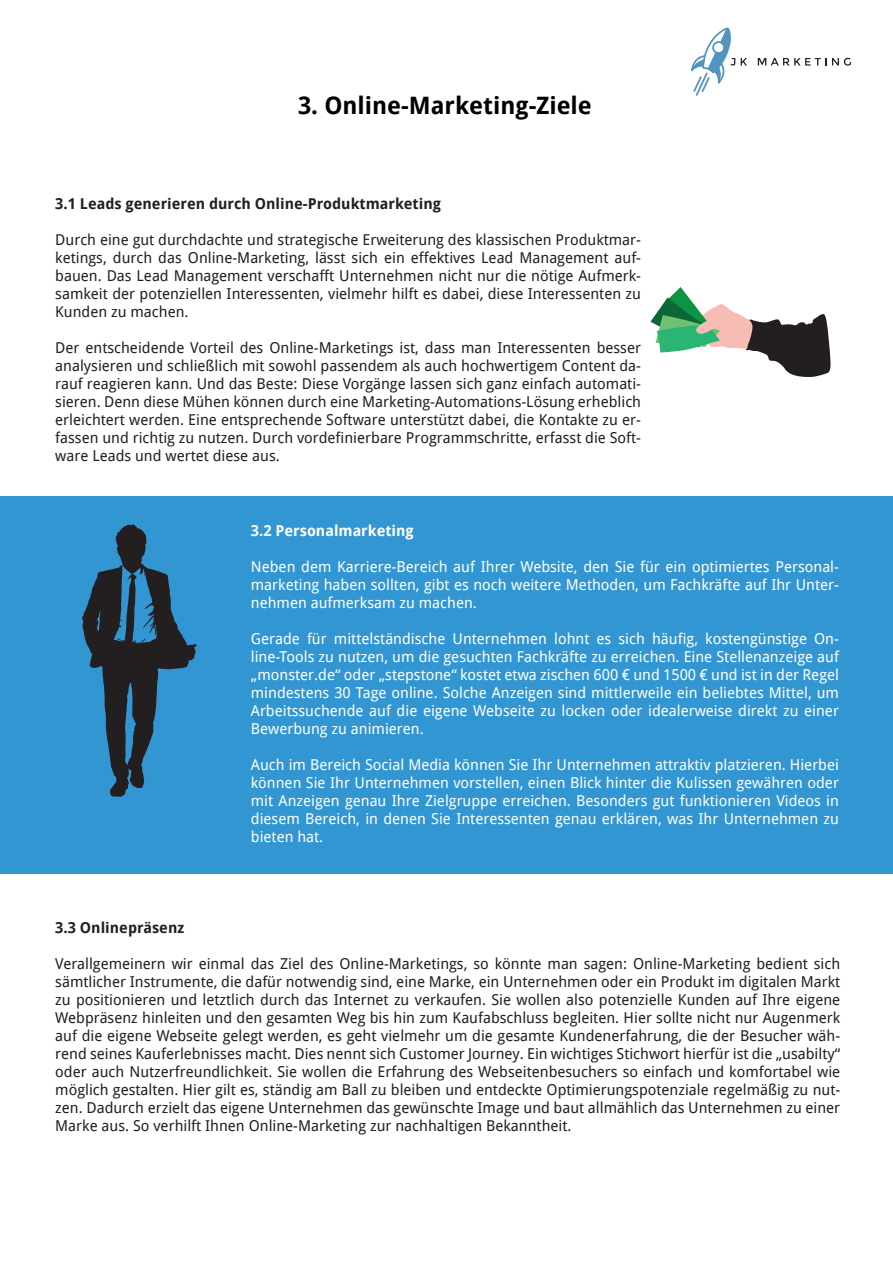
<style>
.page{position:relative;width:893px;height:1263px;background:#fff}
.page>*{position:absolute;margin:0;border:0;box-sizing:border-box;transform-origin:0 0}
.t1{font:700 24px "Droid Sans";color:#000}
.t2{font:15px/18px "Droid Sans";color:#231f20;text-align:justify}
.t3{font:15px/18px "Droid Sans";color:#fff;text-align:justify}
.t4{font:700 15px "Droid Sans";color:#231f20}
.t5{font:700 15px "Droid Sans";color:#fff}
</style>
<div class="page">
<svg style="left:691px;top:28px;width:44px;height:68px"></svg>
<svg style="left:741px;top:58px;width:6px;height:8px"></svg>
<svg style="left:758px;top:58px;width:93px;height:8px"></svg>
<div style="left:0;top:496px;width:893px;height:377px;background:#3296d3"></div>
<svg style="left:82px;top:524px;width:114px;height:273px"></svg>
<svg style="left:650px;top:287px;width:181px;height:90px"></svg>
<h1 class="t1" style="left:298px;top:96px;width:295px">3. Online-Marketing-Ziele</h1>
<p class="t4" style="left:55px;top:197px;width:387px">3.1 Leads generieren durch Online-Produktmarketing</p>
<p class="t2" style="left:55px;top:232px;width:587px">Durch eine gut durchdachte und strategische Erweiterung des klassischen Produktmar&shy;ketings, durch das Online-Marketing, lässt sich ein effektives Lead Management auf&shy;bauen. Das Lead Management verschafft Unternehmen nicht nur die nötige Aufmerk&shy;samkeit der potenziellen Interessenten, vielmehr hilft es dabei, diese Interessenten zu Kunden zu machen.</p>
<p class="t2" style="left:55px;top:340px;width:587px">Der entscheidende Vorteil des Online-Marketings ist, dass man Interessenten besser analysieren und schließlich mit sowohl passendem als auch hochwertigem Content da&shy;rauf reagieren kann. Und das Beste: Diese Vorgänge lassen sich ganz einfach automati&shy;sieren. Denn diese Mühen können durch eine Marketing-Automations-Lösung erheblich erleichtert werden. Eine entsprechende Software unterstützt dabei, die Kontakte zu er&shy;fassen und richtig zu nutzen. Durch vordefinierbare Programmschritte, erfasst die Soft&shy;ware Leads und wertet diese aus.</p>
<p class="t5" style="left:251px;top:524px;width:164px">3.2 Personalmarketing</p>
<p class="t3" style="left:251px;top:559px;width:590px">Neben dem Karriere-Bereich auf Ihrer Website, den Sie für ein optimiertes Personal&shy;marketing haben sollten, gibt es noch weitere Methoden, um Fachkräfte auf Ihr Unter&shy;nehmen aufmerksam zu machen.</p>
<p class="t3" style="left:251px;top:629px;width:590px">Gerade für mittelständische Unternehmen lohnt es sich häufig, kostengünstige On&shy;line-Tools zu nutzen, um die gesuchten Fachkräfte zu erreichen. Eine Stellenanzeige auf „monster.de“ oder „stepstone“ kostet etwa zischen 600 € und 1500 € und ist in der Regel mindestens 30 Tage online. Solche Anzeigen sind mittlerweile ein beliebtes Mittel, um Arbeitssuchende auf die eigene Webseite zu locken oder idealerweise direkt zu einer Bewerbung zu animieren.</p>
<p class="t3" style="left:251px;top:757px;width:590px">Auch im Bereich Social Media können Sie Ihr Unternehmen attraktiv platzieren. Hierbei können Sie Ihr Unternehmen vorstellen, einen Blick hinter die Kulissen gewähren oder mit Anzeigen genau Ihre Zielgruppe erreichen. Besonders gut funktionieren Videos in diesem Bereich, in denen Sie Interessenten genau erklären, was Ihr Unternehmen zu bieten hat.</p>
<p class="t4" style="left:55px;top:921px;width:130px">3.3 Onlinepräsenz</p>
<p class="t2" style="left:55px;top:956px;width:786px">Verallgemeinern wir einmal das Ziel des Online-Marketings, so könnte man sagen: Online-Marketing bedient sich sämtlicher Instrumente, die dafür notwendig sind, eine Marke, ein Unternehmen oder ein Produkt im digitalen Markt zu positionieren und letztlich durch das Internet zu verkaufen. Sie wollen also potenzielle Kunden auf Ihre eigene Webpräsenz hinleiten und den gesamten Weg bis hin zum Kaufabschluss begleiten. Hier sollte nicht nur Augenmerk auf die eigene Webseite gelegt werden, es geht vielmehr um die gesamte Kundenerfahrung, die der Besucher wäh&shy;rend seines Kauferlebnisses macht. Dies nennt sich Customer Journey. Ein wichtiges Stichwort hierfür ist die „usabilty“ oder auch Nutzerfreundlichkeit. Sie wollen die Erfahrung des Webseitenbesuchers so einfach und komfortabel wie möglich gestalten. Hier gilt es, ständig am Ball zu bleiben und entdeckte Optimierungspotenziale regelmäßig zu nut&shy;zen. Dadurch erzielt das eigene Unternehmen das gewünschte Image und baut allmählich das Unternehmen zu einer Marke aus. So verhilft Ihnen Online-Marketing zur nachhaltigen Bekanntheit.</p>
</div>
